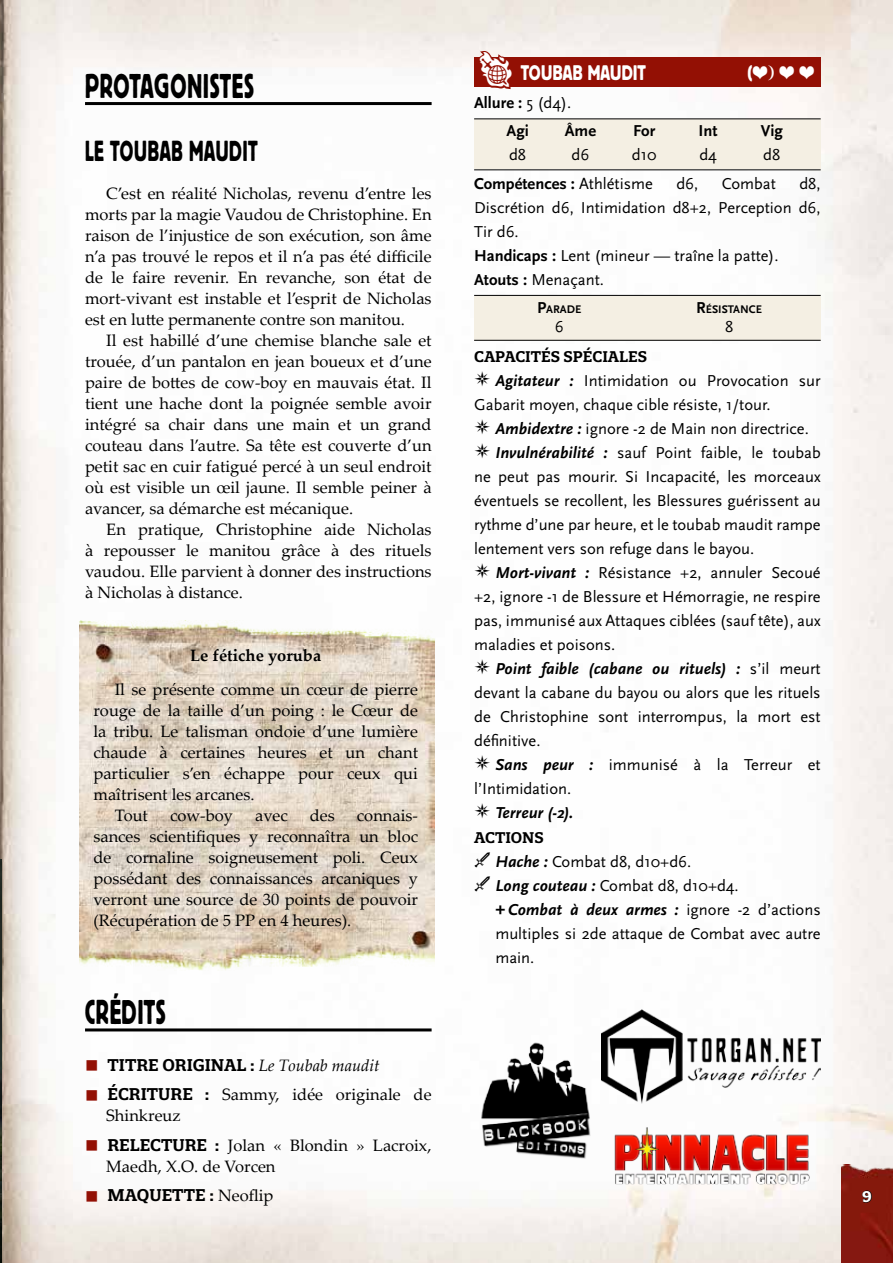
<style>
.page{position:relative;width:893px;height:1263px;background:#fff}
.page>*{position:absolute;margin:0;border:0;box-sizing:border-box;transform-origin:0 0}
.t1{font:34.2px "Block BE";letter-spacing:.04em;color:#000;scale:.67 1}
.t2{font:28.8px "Block BE";letter-spacing:.02em;color:#000;scale:.67 1}
.t3{font:21px "Block BE";color:#fff;scale:.8 1}
.t4{font:16.5px/21px "Palatino Linotype";color:#000;text-align:justify}
.t5{font:16.5px/24px "Scala Sans";color:#000}
.t6{font:700 16.5px/28.2px "Scala Sans";color:#000}
.t7{font:italic 700 16.5px "Scala Sans";color:#000}
.t8{font:600 16.5px "Quatro Slab";color:#000}
.t9{font:700 16.5px "Palatino Linotype";color:#000}
.t10{font:16.5px "Scala Sans";color:#000}
.t11{font:600 15px "Quatro Slab";color:#000}
.t12{font:700 15px "Quatro Slab";color:#fff}
.t13{font:700 11.55px "Scala Sans";color:#000}
.s1{font-family:"Palatino Linotype";font-weight:400;font-style:italic}
.s2{font-family:"Quatro Slab";font-weight:600}
.s3{font-family:"Palatino Linotype";font-weight:400}
.s4{font-family:"Savage Words";font-size:33px}
.s5{font-weight:400}
.s6{font-weight:700}
.s7{font-size:16.5px}
.s8{font-weight:700;font-style:italic}
.s9{font-weight:400;font-style:normal}
.s10{font-family:"Menlo";font-weight:700}
</style>
<div class="page">
<img style="left:0;top:0;width:893px;height:1263px">
<img style="left:841px;top:1165px;width:52px;height:98px">
<svg style="left:862px;top:1190px;width:10px;height:13px"></svg>
<hr style="left:85px;top:102px;width:347px;height:3px;background:#000">
<div style="left:474px;top:57px;width:347px;height:30px;background:#931004"></div>
<div style="left:474px;top:120px;width:347px;height:25px;background:#f4efe3"></div>
<hr style="left:474px;top:118px;width:347px;height:1px;background:#000">
<div style="left:474px;top:144px;width:347px;height:25px;background:#f4efe3"></div>
<hr style="left:474px;top:169px;width:347px;height:1px;background:#000">
<div style="left:474px;top:296px;width:347px;height:25px;background:#f4efe3"></div>
<hr style="left:474px;top:295px;width:347px;height:1px;background:#000">
<div style="left:474px;top:309px;width:347px;height:32px;background:#f4efe3"></div>
<hr style="left:474px;top:340px;width:347px;height:1px;background:#000">
<svg style="left:477px;top:49px;width:38px;height:55px"></svg>
<img style="left:0;top:860px;width:1px;height:403px">
<img style="left:80px;top:621px;width:355px;height:349px">
<hr style="left:85px;top:1028px;width:347px;height:3px;background:#000">
<img style="left:601px;top:1009px;width:220px;height:95px">
<img style="left:478px;top:1040px;width:115px;height:121px">
<img style="left:611px;top:1125px;width:202px;height:61px">
<svg style="left:475px;top:371px;width:15px;height:15px"></svg>
<svg style="left:475px;top:419px;width:15px;height:15px"></svg>
<svg style="left:475px;top:443px;width:15px;height:15px"></svg>
<svg style="left:475px;top:563px;width:15px;height:15px"></svg>
<svg style="left:475px;top:659px;width:15px;height:15px"></svg>
<svg style="left:475px;top:755px;width:15px;height:15px"></svg>
<svg style="left:475px;top:803px;width:15px;height:16px"></svg>
<svg style="left:475px;top:852px;width:15px;height:16px"></svg>
<svg style="left:475px;top:876px;width:15px;height:16px"></svg>
<svg style="left:87px;top:1060px;width:10px;height:11px"></svg>
<svg style="left:87px;top:1090px;width:10px;height:10px"></svg>
<svg style="left:87px;top:1140px;width:10px;height:11px"></svg>
<svg style="left:87px;top:1191px;width:10px;height:10px"></svg>
<h1 class="t1" style="left:85px;top:67px;width:254px">PROTAGONISTES</h1>
<h2 class="t2" style="left:85px;top:135px;width:259px">LE TOUBAB MAUDIT</h2>
<p class="t4" style="left:85px;top:183px;width:348px;text-indent:21px">C’est en réalité Nicholas, revenu d’entre les morts par la magie Vaudou de Christophine. En raison de l’injustice de son exécution, son âme n’a pas trouvé le repos et il n’a pas été difficile de le faire revenir. En revanche, son état de mort-vivant est instable et l’esprit de Nicholas est en lutte permanente contre son manitou.</p>
<p class="t4" style="left:85px;top:330px;width:348px;text-indent:21px">Il est habillé d’une chemise blanche sale et trouée, d’un pantalon en jean boueux et d’une paire de bottes de cow-boy en mauvais état. Il tient une hache dont la poignée semble avoir intégré sa chair dans une main et un grand couteau dans l’autre. Sa tête est couverte d’un petit sac en cuir fatigué percé à un seul endroit où est visible un œil jaune. Il semble peiner à avancer, sa démarche est mécanique.</p>
<p class="t4" style="left:85px;top:519px;width:348px;text-indent:21px">En pratique, Christophine aide Nicholas à repousser le manitou grâce à des rituels vaudou. Elle parvient à donner des instructions à Nicholas à distance.</p>
<p class="t9" style="left:190px;top:643px;width:132px">Le fétiche yoruba</p>
<p class="t4" style="left:115px;top:678px;width:305px">Il se présente comme un cœur de pierre</p>
<p class="t4" style="left:93px;top:699px;width:326px">rouge de la taille d’un poing : le Cœur de</p>
<p class="t4" style="left:93px;top:720px;width:326px">la tribu. Le talisman ondoie d’une lumière</p>
<p class="t4" style="left:93px;top:741px;width:326px">chaude à certaines heures et un chant</p>
<p class="t4" style="left:93px;top:762px;width:326px">particulier s’en échappe pour ceux qui</p>
<p class="t4" style="left:93px;top:783px;width:163px">maîtrisent les arcanes.</p>
<p class="t4" style="left:115px;top:804px;width:35px">Tout</p>
<p class="t4" style="left:170px;top:804px;width:64px">cow-boy</p>
<p class="t4" style="left:255px;top:804px;width:34px">avec</p>
<p class="t4" style="left:310px;top:804px;width:26px">des</p>
<p class="t4" style="left:93px;top:804px;width:326px;text-indent:263px">connais&shy;sances scientifiques y reconnaîtra un bloc de cornaline soigneusement poli. Ceux possédant des connaissances arcaniques y verront une source de 30 points de pouvoir (Récupération de 5 PP en 4 heures).</p>
<h1 class="t1" style="left:85px;top:993px;width:122px">CRÉDITS</h1>
<p class="t8" style="left:107px;top:1054px;width:274px">TITRE ORIGINAL : <span class="s1">Le Toubab maudit</span></p>
<p class="t4" style="left:106px;top:1083px;width:327px"><span class="s2">ÉCRITURE :</span> Sammy, idée originale de<br>Shinkreuz</p>
<p class="t4" style="left:106px;top:1134px;width:327px"><span class="s2">RELECTURE :</span> Jolan « Blondin » Lacroix,<br>Maedh, X.O. de Vorcen</p>
<p class="t8" style="left:107px;top:1185px;width:168px">MAQUETTE : <span class="s3">Neoflip</span></p>
<p class="t3" style="left:485px;top:61px;width:203px"><span class="s4">W</span> TOUBAB MAUDIT</p>
<p class="t3" style="left:748px;top:61px;width:85px">(❤ ❤ ❤</p>
<p class="t6" style="left:506px;top:89px;width:66px;text-indent:-32px">Allure : <span class="s5">5 (d4).<br></span>Agi</p>
<p class="t6" style="left:565px;top:117px;width:33px">Âme</p>
<p class="t6" style="left:633px;top:117px;width:24px">For</p>
<p class="t6" style="left:699px;top:117px;width:21px">Int</p>
<p class="t6" style="left:761px;top:117px;width:24px">Vig</p>
<p class="t5" style="left:509px;top:143px;width:19px">d8</p>
<p class="t5" style="left:571px;top:143px;width:19px">d6</p>
<p class="t5" style="left:632px;top:143px;width:26px">d10</p>
<p class="t5" style="left:699px;top:143px;width:19px">d4</p>
<p class="t5" style="left:763px;top:143px;width:19px">d8</p>
<p class="t6" style="left:474px;top:169px;width:180px">Compétences : <span class="s5">Athlétisme</span></p>
<p class="t5" style="left:676px;top:171px;width:24px">d6,</p>
<p class="t5" style="left:722px;top:171px;width:55px">Combat</p>
<p class="t5" style="left:474px;top:171px;width:348px;text-indent:325px">d8,<br>Discrétion d6, Intimidation d8+2, Perception d6,<br>Tir d6.<br><span class="s6">Handicaps :</span> Lent (mineur — traîne la patte).<br><span class="s6">Atouts :</span> Menaçant.</p>
<p class="t13" style="left:537px;top:303px;width:46px"><span class="s7">P</span>ARADE</p>
<p class="t13" style="left:696px;top:303px;width:67px"><span class="s7">R</span>ÉSISTANCE</p>
<p class="t10" style="left:555px;top:318px;width:10px">6</p>
<p class="t10" style="left:725px;top:318px;width:10px">8</p>
<p class="t11" style="left:474px;top:347px;width:174px">CAPACITÉS SPÉCIALES</p>
<p class="t5" style="left:474px;top:369px;width:348px;text-indent:21px"><span class="s8">Agitateur :</span> Intimidation ou Provocation sur<br>Gabarit moyen, chaque cible résiste, 1/tour.</p>
<p class="t5" style="left:495px;top:417px;width:315px"><span class="s8">Ambidextre :</span> ignore -2 de Main non directrice.</p>
<p class="t5" style="left:495px;top:441px;width:327px"><span class="s8">Invulnérabilité :</span> sauf Point faible, le toubab</p>
<p class="t5" style="left:474px;top:465px;width:348px">ne peut pas mourir. Si Incapacité, les morceaux</p>
<p class="t5" style="left:474px;top:489px;width:348px">éventuels se recollent, les Blessures guérissent au</p>
<p class="t5" style="left:474px;top:513px;width:348px">rythme d’une par heure, et le toubab maudit rampe</p>
<p class="t5" style="left:474px;top:537px;width:282px">lentement vers son refuge dans le bayou.</p>
<p class="t5" style="left:495px;top:561px;width:327px"><span class="s8">Mort-vivant :</span> Résistance +2, annuler Secoué</p>
<p class="t5" style="left:474px;top:585px;width:348px">+2, ignore -1 de Blessure et Hémorragie, ne respire</p>
<p class="t5" style="left:474px;top:609px;width:348px">pas, immunisé aux Attaques ciblées (sauf tête), aux</p>
<p class="t5" style="left:474px;top:633px;width:143px">maladies et poisons.</p>
<p class="t7" style="left:495px;top:660px;width:327px">Point faible (cabane ou rituels) : <span class="s9">s’il meurt</span></p>
<p class="t5" style="left:474px;top:681px;width:348px">devant la cabane du bayou ou alors que les rituels</p>
<p class="t5" style="left:474px;top:705px;width:348px">de Christophine sont interrompus, la mort est</p>
<p class="t5" style="left:474px;top:729px;width:68px">définitive.</p>
<p class="t5" style="left:495px;top:753px;width:327px"><span class="s8">Sans peur :</span> immunisé à la Terreur et</p>
<p class="t5" style="left:474px;top:777px;width:99px">l’Intimidation.</p>
<p class="t7" style="left:495px;top:804px;width:79px">Terreur (-2).</p>
<p class="t11" style="left:474px;top:828px;width:71px">ACTIONS</p>
<p class="t5" style="left:495px;top:850px;width:327px"><span class="s8">Hache :</span> Combat d8, d10+d6.<br><span class="s8">Long couteau :</span> Combat d8, d10+d4.<br><span class="s10">+</span> <span class="s8">Combat à deux armes :</span> ignore -2 d’actions multiples si 2de attaque de Combat avec autre main.</p>
<p class="t12" style="left:862px;top:1187px;width:11px">9</p>
</div>
